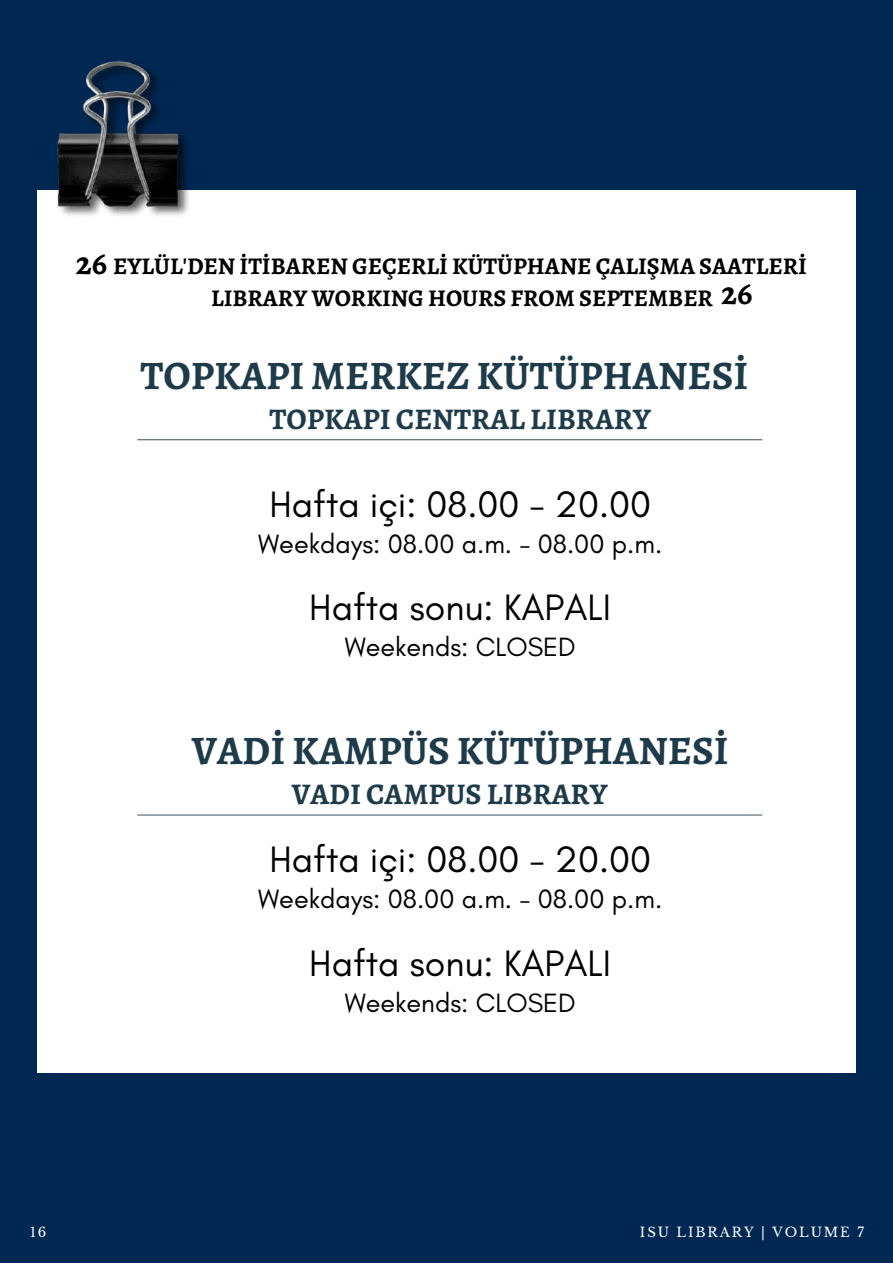
<style>
.page{position:relative;width:893px;height:1264px;background:#fff}
.page>*{position:absolute;margin:0;border:0;box-sizing:border-box;transform-origin:0 0}
.t1{font:700 40.5px "Alegreya";color:#1e3b4b}
.t2{font:37.5px "Glacial Indifference";color:#000}
.t3{font:700 33px "Alegreya";color:#000}
.t4{font:700 30px "Alegreya";color:#1e3b4b}
.t5{font:27px "Glacial Indifference";color:#000}
.t6{font:700 24px/32.5px "Alegreya";color:#000;text-align:center}
.t7{font:13.2px "Libre Baskerville";letter-spacing:.14em;color:#fff}
</style>
<div class="page">
<div style="left:0;top:0;width:892px;height:1262px;background:#002853"></div>
<div style="left:37px;top:190px;width:818px;height:882px;background:#fff"></div>
<img style="left:57px;top:61px;width:132px;height:155px">
<hr style="left:138px;top:439px;width:623px;height:1px;background:#1e3b4b">
<hr style="left:138px;top:814px;width:623px;height:1px;background:#1e3b4b">
<p class="t6" style="left:113px;top:249px;width:695px">EYLÜL'DEN İTİBAREN GEÇERLİ KÜTÜPHANE ÇALIŞMA SAATLERİ<br>LIBRARY WORKING HOURS FROM SEPTEMBER</p>
<p class="t3" style="left:76px;top:240px;width:33px">26</p>
<p class="t3" style="left:721px;top:270px;width:33px">26</p>
<h1 class="t1" style="left:141px;top:347px;width:609px">TOPKAPI MERKEZ KÜTÜPHANESİ</h1>
<p class="t4" style="left:269px;top:398px;width:382px">TOPKAPI CENTRAL LIBRARY</p>
<h2 class="t2" style="left:269px;top:481px;width:383px">Hafta içi: 08.00 - 20.00</h2>
<p class="t5" style="left:258px;top:527px;width:405px">Weekdays: 08.00 a.m. - 08.00 p.m.</p>
<h2 class="t2" style="left:309px;top:584px;width:303px">Hafta sonu: KAPALI</h2>
<p class="t5" style="left:344px;top:630px;width:232px">Weekends: CLOSED</p>
<h1 class="t1" style="left:192px;top:723px;width:538px">VADİ KAMPÜS KÜTÜPHANESİ</h1>
<p class="t4" style="left:292px;top:773px;width:317px">VADI CAMPUS LIBRARY</p>
<h2 class="t2" style="left:269px;top:836px;width:383px">Hafta içi: 08.00 - 20.00</h2>
<p class="t5" style="left:258px;top:882px;width:405px">Weekdays: 08.00 a.m. - 08.00 p.m.</p>
<h2 class="t2" style="left:309px;top:940px;width:303px">Hafta sonu: KAPALI</h2>
<p class="t5" style="left:344px;top:986px;width:232px">Weekends: CLOSED</p>
<p class="t7" style="left:30px;top:1224px;width:18px">16</p>
<p class="t7" style="left:640px;top:1224px;width:225px">ISU LIBRARY | VOLUME 7</p>
</div>
